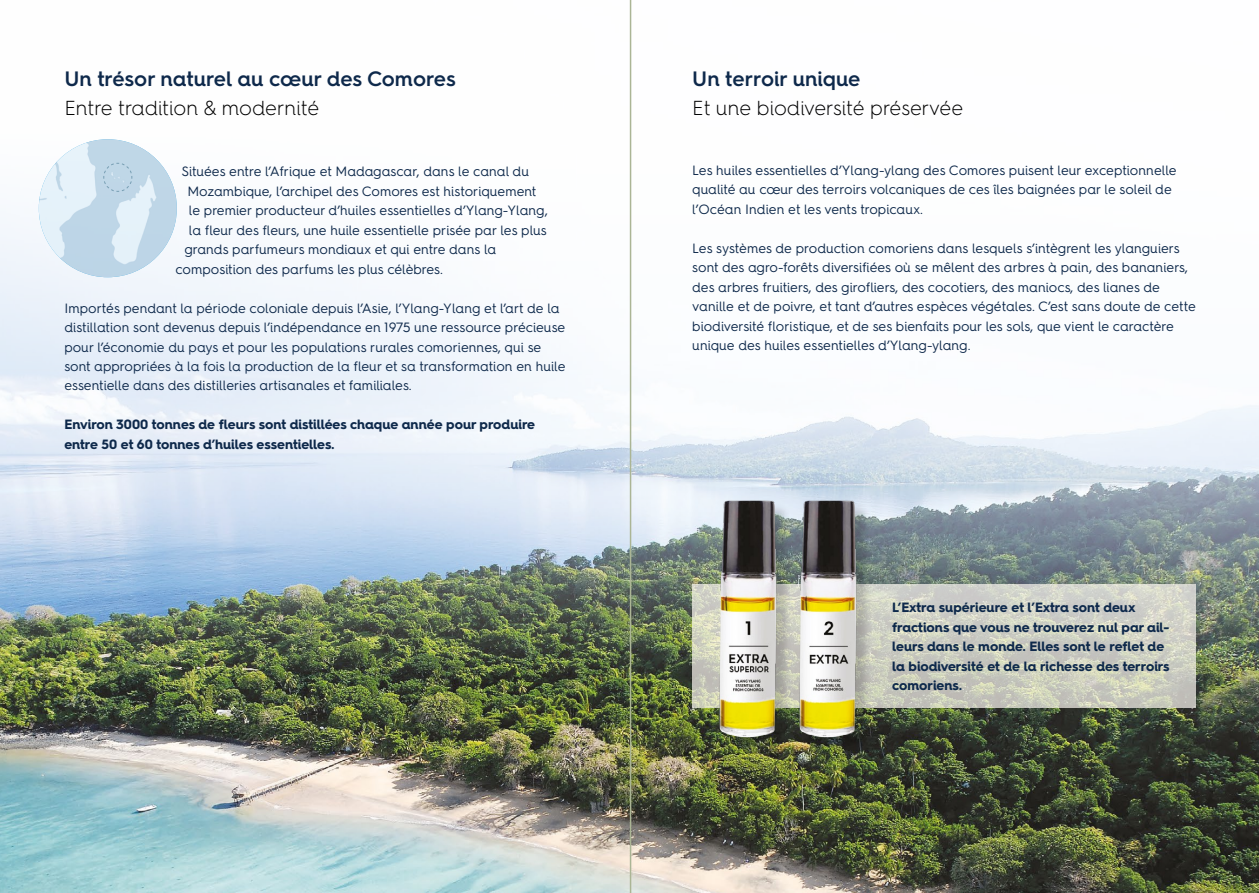
<style>
.page{position:relative;width:1259px;height:893px;background:#fff}
.page>*{position:absolute;margin:0;border:0;box-sizing:border-box;transform-origin:0 0}
.t1{font:600 20.85px "Hurme Geometric Sans 4";color:#0e294b}
.t2{font:300 20.25px "Hurme Geometric Sans 4";letter-spacing:-.005em;color:#000}
.t3{font:13.5px/19.5px "Hurme Geometric Sans 4";color:#0e294b}
.t4{font:700 13.5px/19.5px "Hurme Geometric Sans 4";color:#0e294b}
</style>
<div class="page">
<img style="left:0;top:0;width:1259px;height:893px">
<img style="left:39px;top:139px;width:138px;height:138px;border-radius:69px">
<hr style="left:630px;top:0;width:1px;height:893px;background:#abb595">
<svg style="left:103px;top:163px;width:30px;height:29px"></svg>
<svg style="left:692px;top:585px;width:504px;height:123px"></svg>
<div style="left:721px;top:502px;width:72px;height:252px;background:#000;opacity:.17"></div>
<img style="left:715px;top:498px;width:63px;height:243px">
<div style="left:801px;top:502px;width:72px;height:252px;background:#000;opacity:.17"></div>
<img style="left:795px;top:498px;width:63px;height:243px">
<h1 class="t1" style="left:64px;top:64px;width:393px">Un trésor naturel au cœur des Comores</h1>
<h2 class="t2" style="left:64px;top:94px;width:256px">Entre tradition &amp; modernité</h2>
<p class="t3" style="left:181px;top:161px;width:349px">Situées entre l’Afrique et Madagascar, dans le canal du</p>
<p class="t3" style="left:187px;top:181px;width:350px">Mozambique, l’archipel des Comores est historiquement</p>
<p class="t3" style="left:189px;top:200px;width:360px">le premier producteur d’huiles essentielles d’Ylang-Ylang,</p>
<p class="t3" style="left:189px;top:220px;width:359px">la fleur des fleurs, une huile essentielle prisée par les plus</p>
<p class="t3" style="left:184px;top:239px;width:313px">grands parfumeurs mondiaux et qui entre dans la</p>
<p class="t3" style="left:175px;top:259px;width:269px">composition des parfums les plus célèbres.</p>
<p class="t3" style="left:64px;top:298px;width:503px">Importés pendant la période coloniale depuis l’Asie, l’Ylang-Ylang et l’art de la distillation sont devenus depuis l’indépendance en 1975 une ressource précieuse pour l’économie du pays et pour les populations rurales comoriennes, qui se sont appropriées à la fois la production de la fleur et sa transformation en huile essentielle dans des distilleries artisanales et familiales.</p>
<p class="t4" style="left:64px;top:415px;width:472px">Environ 3000 tonnes de fleurs sont distillées chaque année pour produire entre 50 et 60 tonnes d’huiles essentielles.</p>
<h1 class="t1" style="left:692px;top:64px;width:170px">Un terroir unique</h1>
<h2 class="t2" style="left:692px;top:94px;width:272px">Et une biodiversité préservée</h2>
<p class="t3" style="left:692px;top:160px;width:486px">Les huiles essentielles d’Ylang-ylang des Comores puisent leur exceptionnelle qualité au cœur des terroirs volcaniques de ces îles baignées par le soleil de l’Océan Indien et les vents tropicaux.</p>
<p class="t3" style="left:692px;top:238px;width:505px">Les systèmes de production comoriens dans lesquels s’intègrent les ylanguiers sont des agro-forêts diversifiées où se mêlent des arbres à pain, des bananiers, des arbres fruitiers, des girofliers, des cocotiers, des maniocs, des lianes de vanille et de poivre, et tant d’autres espèces végétales. C’est sans doute de cette biodiversité floristique, et de ses bienfaits pour les sols, que vient le caractère unique des huiles essentielles d’Ylang-ylang.</p>
<p class="t4" style="left:892px;top:597px;width:279px">L’Extra supérieure et l’Extra sont deux fractions que vous ne trouverez nul par ail&shy;leurs dans le monde. Elles sont le reflet de la biodiversité et de la richesse des terroirs comoriens.</p>
</div>
